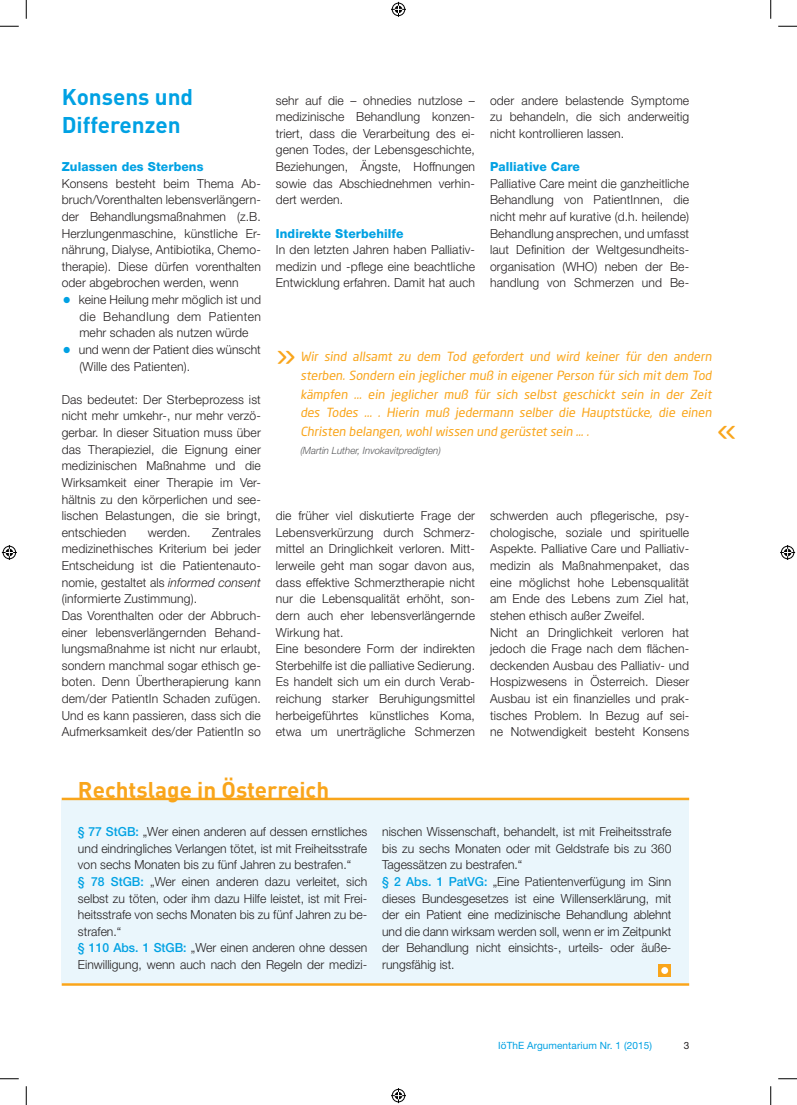
<style>
.page{position:relative;width:797px;height:1105px;background:#fff}
.page>*{position:absolute;margin:0;border:0;box-sizing:border-box;transform-origin:0 0}
.t1{font:31.25px "Neo Sans Pro";color:#f9a51b}
.t2{font:700 22.5px "DIN Pro";color:#f9a51b}
.t3{font:700 22.5px/27.5px "DIN Pro";color:#00a1e3}
.t4{font:300 12.5px/16.6px "Helvetica Neue";letter-spacing:.01em;color:#231f20;text-align:justify}
.t5{font:12.5px/18.8px "Neo Sans Pro";color:#f9a51b;text-align:justify}
.t6{font:800 12.5px "Helvetica Neue";letter-spacing:.01em;color:#00a1e3}
.t7{font:italic 300 10px "Helvetica Neue";color:#57585a}
.t8{font:10px "Helvetica Neue";letter-spacing:.01em;color:#00a1e3}
.t9{font:10px "Helvetica Neue";color:#231f20}
.s1{color:#00a1e3}
.s2{font-style:italic}
.s3{font-weight:500;color:#00a1e3}
</style>
<div class="page">
<div style="left:62px;top:800px;width:627px;height:183px;background:#eaf6fc"></div>
<hr style="left:62px;top:983px;width:627px;height:3px;background:#f9a51b">
<div style="left:658px;top:964px;width:12px;height:13px;background:#f9a51b"></div>
<div style="left:661px;top:967px;width:7px;height:7px;background:#fff;border-radius:50%"></div>
<hr style="left:62px;top:798px;width:627px;height:2px;background:#f9a51b">
<svg style="left:0;top:25px;width:19px;height:2px"></svg>
<svg style="left:778px;top:25px;width:19px;height:2px"></svg>
<svg style="left:0;top:1078px;width:19px;height:1px"></svg>
<svg style="left:778px;top:1078px;width:19px;height:1px"></svg>
<svg style="left:25px;top:0;width:2px;height:19px"></svg>
<svg style="left:25px;top:1086px;width:2px;height:19px"></svg>
<svg style="left:770px;top:0;width:1px;height:19px"></svg>
<svg style="left:770px;top:1086px;width:1px;height:19px"></svg>
<svg style="left:391px;top:2px;width:15px;height:15px"></svg>
<svg style="left:391px;top:1088px;width:15px;height:15px"></svg>
<svg style="left:2px;top:545px;width:15px;height:15px"></svg>
<svg style="left:780px;top:545px;width:15px;height:15px"></svg>
<h2 class="t3" style="left:62px;top:82px;width:133px">Konsens und<br>Differenzen</h2>
<p class="t6" style="left:62px;top:159px;width:143px">Zulassen des Sterbens</p>
<p class="t4" style="left:62px;top:175px;width:201px">Konsens besteht beim Thema Ab&shy;bruch/Vorenthalten lebensverlängern&shy;der Behandlungsmaßnahmen (z.B.<br>Herzlungenmaschine, künstliche Er&shy;nährung, Dialyse, Antibiotika, Chemo&shy;therapie). Diese dürfen vorenthalten oder abgebrochen werden, wenn</p>
<p class="t4" style="left:79px;top:291px;width:183px;text-indent:-16px"><span class="s1">●</span> keine Heilung mehr möglich ist und die Behandlung dem Patienten mehr schaden als nutzen würde</p>
<p class="t4" style="left:79px;top:341px;width:183px;text-indent:-16px"><span class="s1">●</span> und wenn der Patient dies wünscht (Wille des Patienten).</p>
<p class="t4" style="left:62px;top:391px;width:201px">Das bedeutet: Der Sterbeprozess ist nicht mehr umkehr-, nur mehr verzö&shy;gerbar. In dieser Situation muss über das Therapieziel, die Eignung einer medizinischen Maßnahme und die Wirksamkeit einer Therapie im Ver&shy;hältnis zu den körperlichen und see&shy;lischen Belastungen, die sie bringt, entschieden</p>
<p class="t4" style="left:62px;top:524px;width:201px;text-align:left;text-indent:150px">Zentrales medizinethisches Kriterium bei jeder Entscheidung ist die Patientenauto&shy;nomie, gestaltet als <span class="s2">informed consent </span>(informierte Zustimmung).<br>Das Vorenthalten oder der Abbruch&shy;einer lebensverlängernden Behand&shy;lungsmaßnahme ist nicht nur erlaubt, sondern manchmal sogar ethisch ge&shy;boten. Denn Übertherapierung kann dem/der PatientIn Schaden zufügen.<br>Und es kann passieren, dass sich die Aufmerksamkeit des/der PatientIn so</p>
<p class="t4" style="left:148px;top:524px;width:44px">werden.</p>
<p class="t4" style="left:276px;top:91px;width:201px">sehr auf die – ohnedies nutzlose – medizinische Behandlung konzen&shy;triert, dass die Verarbeitung des ei&shy;genen Todes, der Lebensgeschichte, Beziehungen, Ängste, Hoffnungen sowie das Abschiednehmen verhin&shy;dert werden.</p>
<p class="t6" style="left:276px;top:226px;width:129px">Indirekte Sterbehilfe</p>
<p class="t4" style="left:276px;top:241px;width:201px">In den letzten Jahren haben Palliativ&shy;medizin und -pflege eine beachtliche Entwicklung erfahren. Damit hat auch</p>
<p class="t4" style="left:490px;top:91px;width:201px">oder andere belastende Symptome zu behandeln, die sich anderweitig nicht kontrollieren lassen.</p>
<p class="t6" style="left:490px;top:159px;width:91px">Palliative Care</p>
<p class="t4" style="left:490px;top:175px;width:201px">Palliative Care meint die ganzheitliche Behandlung von PatientInnen, die nicht mehr auf kurative (d.h. heilende)<br>Behandlung ansprechen, und umfasst laut Definition der Weltgesundheits&shy;organisation (WHO) neben der Be&shy;handlung von Schmerzen und Be-</p>
<p class="t5" style="left:300px;top:347px;width:415px">Wir sind allsamt zu dem Tod gefordert und wird keiner für den andern sterben. Sondern ein jeglicher muß in eigener Person für sich mit dem Tod kämpfen ... ein jeglicher muß für sich selbst geschickt sein in der Zeit des Todes ... . Hierin muß jedermann selber die Hauptstücke, die einen Christen belangen, wohl wissen und gerüstet sein … .</p>
<p class="t7" style="left:300px;top:444px;width:142px">(Martin Luther, Invokavitpredigten)</p>
<h1 class="t1" style="left:717px;top:411px;width:21px">«</h1>
<p class="t4" style="left:276px;top:507px;width:201px;text-align:left">die früher viel diskutierte Frage der Lebensverkürzung durch Schmerz&shy;mittel an Dringlichkeit verloren. Mitt&shy;lerweile geht man sogar davon aus, dass effektive Schmerztherapie nicht nur die Lebensqualität erhöht, son&shy;dern auch eher lebensverlängernde Wirkung hat.<br>Eine besondere Form der indirekten Sterbehilfe ist die palliative Sedierung.<br>Es handelt sich um ein durch Verab&shy;reichung starker Beruhigungsmittel herbeigeführtes künstliches Koma, etwa um unerträgliche Schmerzen</p>
<p class="t4" style="left:490px;top:507px;width:201px;text-align:left">schwerden auch pflegerische, psy&shy;chologische, soziale und spirituelle Aspekte. Palliative Care und Palliativ&shy;medizin als Maßnahmenpaket, das eine möglichst hohe Lebensqualität am Ende des Lebens zum Ziel hat, stehen ethisch außer Zweifel.<br>Nicht an Dringlichkeit verloren hat jedoch die Frage nach dem flächen&shy;deckenden Ausbau des Palliativ- und Hospizwesens in Österreich. Dieser Ausbau ist ein finanzielles und prak&shy;tisches Problem. In Bezug auf sei&shy;ne Notwendigkeit besteht Konsens</p>
<h2 class="t2" style="left:78px;top:774px;width:253px">Rechtslage in Österreich</h2>
<p class="t4" style="left:78px;top:823px;width:291px;text-align:left"><span class="s3">§ 77 StGB:</span> „Wer einen anderen auf dessen ernstliches und eindringliches Verlangen tötet, ist mit Freiheitsstrafe von sechs Monaten bis zu fünf Jahren zu bestrafen.“<br><span class="s3">§ 78 StGB:</span> „Wer einen anderen dazu verleitet, sich selbst zu töten, oder ihm dazu Hilfe leistet, ist mit Frei&shy;heitsstrafe von sechs Monaten bis zu fünf Jahren zu be&shy;strafen.“<br><span class="s3">§ 110 Abs. 1 StGB:</span> „Wer einen anderen ohne dessen Einwilligung, wenn auch nach den Regeln der medizi-</p>
<p class="t4" style="left:382px;top:823px;width:291px;text-align:left">nischen Wissenschaft, behandelt, ist mit Freiheitsstrafe bis zu sechs Monaten oder mit Geldstrafe bis zu 360<br>Tagessätzen zu bestrafen.“<br><span class="s3">§ 2 Abs. 1 PatVG:</span> „Eine Patientenverfügung im Sinn dieses Bundesgesetzes ist eine Willenserklärung, mit der ein Patient eine medizinische Behandlung ablehnt und die dann wirksam werden soll, wenn er im Zeitpunkt der Behandlung nicht einsichts-, urteils- oder äuße&shy;rungsfähig ist.</p>
<p class="t8" style="left:498px;top:1039px;width:155px">IöThE Argumentarium Nr. 1 (2015)</p>
<p class="t9" style="left:683px;top:1039px;width:7px">3</p>
</div>
